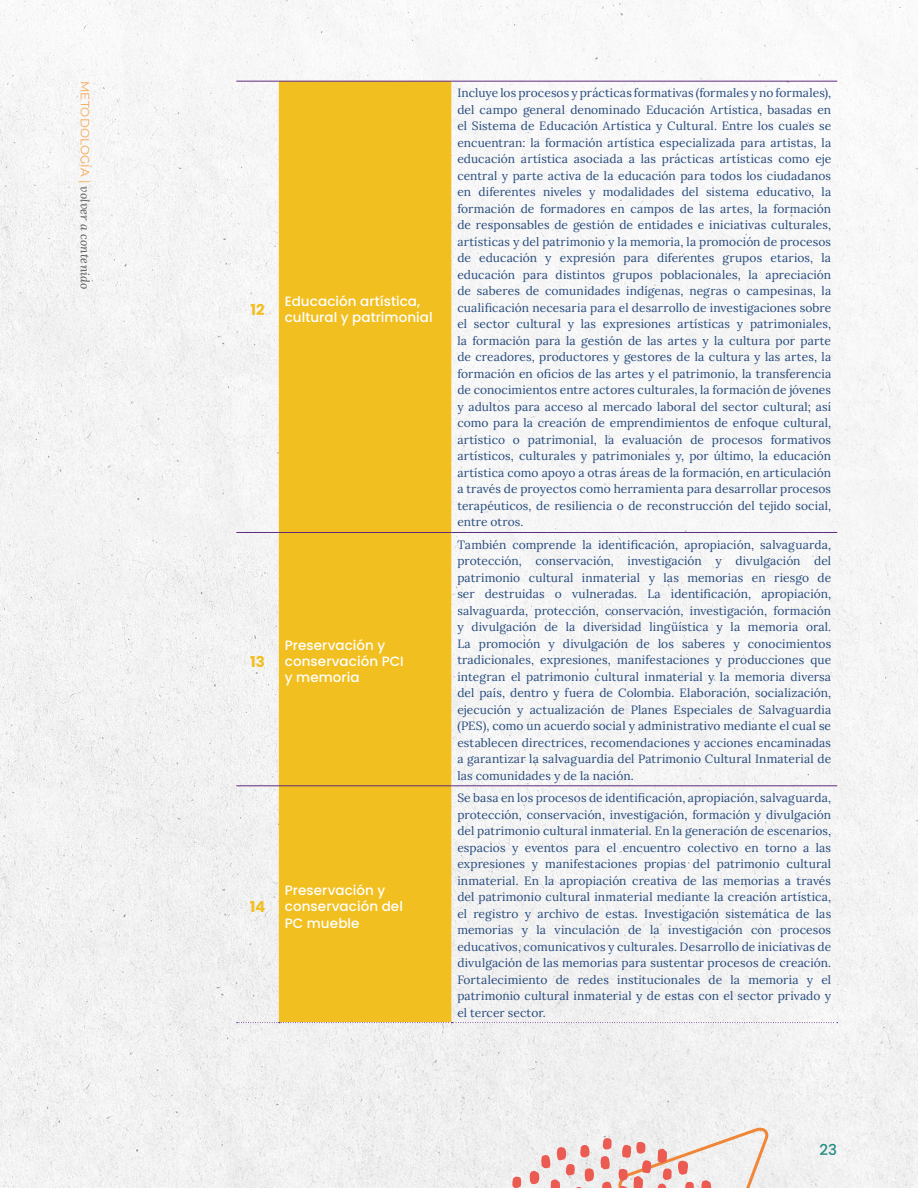
<style>
.page{position:relative;width:918px;height:1188px;background:#fff}
.page>*{position:absolute;margin:0;border:0;box-sizing:border-box;transform-origin:0 0}
.t1{font:700 15px "Poppins";color:#f1bf1f}
.t2{font:500 15px "Poppins";color:#268c81}
.t3{font:500 13.5px/16.2px "Poppins";letter-spacing:.005em;color:#fff}
.t4{font:12px/16.5px "Lora";letter-spacing:.01em;color:#264a7c;text-align:justify}
.t5{font:italic 12px "Lora";letter-spacing:.02em;color:#575756}
.s1{font-family:"Montserrat";font-style:normal;color:#f6a751}
</style>
<div class="page">
<img style="left:0;top:0;width:918px;height:1188px">
<svg style="left:602px;top:1182px;width:10px;height:6px"></svg>
<svg style="left:600px;top:1156px;width:10px;height:13px"></svg>
<svg style="left:603px;top:1138px;width:9px;height:12px"></svg>
<svg style="left:512px;top:1177px;width:9px;height:11px"></svg>
<svg style="left:529px;top:1144px;width:65px;height:44px"></svg>
<svg style="left:618px;top:1127px;width:155px;height:61px"></svg>
<div style="left:279px;top:82px;width:172px;height:940px;background:#f1bf1f"></div>
<hr style="left:236px;top:81px;width:43px;height:1px;background:#5f2a7c">
<hr style="left:279px;top:81px;width:172px;height:1px;background:#5f2a7c">
<hr style="left:451px;top:81px;width:386px;height:1px;background:#5f2a7c">
<hr style="left:236px;top:532px;width:43px;height:1px;background:#5f2a7c">
<hr style="left:279px;top:532px;width:172px;height:1px;background:#5f2a7c">
<hr style="left:451px;top:532px;width:386px;height:1px;background:#5f2a7c">
<hr style="left:236px;top:785px;width:43px;height:1px;background:#5f2a7c">
<hr style="left:279px;top:785px;width:172px;height:1px;background:#5f2a7c">
<hr style="left:451px;top:785px;width:386px;height:1px;background:#5f2a7c">
<svg style="left:237px;top:1022px;width:601px;height:1px"></svg>
<p class="t5" style="left:93px;top:81px;width:210px;rotate:90deg"><span class="s1">METODOLOGÍA |</span> volver a contenido</p>
<p class="t1" style="left:250px;top:301px;width:16px">12</p>
<p class="t3" style="left:285px;top:293px;width:149px">Educación artística, cultural y patrimonial</p>
<p class="t1" style="left:250px;top:653px;width:16px">13</p>
<p class="t3" style="left:285px;top:637px;width:121px">Preservación y conservación PCI y memoria</p>
<p class="t1" style="left:250px;top:898px;width:17px">14</p>
<p class="t3" style="left:285px;top:882px;width:120px">Preservación y conservación del<br>PC mueble</p>
<p class="t4" style="left:457px;top:84px;width:375px">Incluye los procesos y prácticas formativas (formales y no formales), del campo general denominado Educación Artística, basadas en el Sistema de Educación Artística y Cultural. Entre los cuales se encuentran: la formación artística especializada para artistas, la educación artística asociada a las prácticas artísticas como eje central y parte activa de la educación para todos los ciudadanos en diferentes niveles y modalidades del sistema educativo, la formación de formadores en campos de las artes, la formación de responsables de gestión de entidades e iniciativas culturales, artísticas y del patrimonio y la memoria, la promoción de procesos de educación y expresión para diferentes grupos etarios, la educación para distintos grupos poblacionales, la apreciación de saberes de comunidades indígenas, negras o campesinas, la cualificación necesaria para el desarrollo de investigaciones sobre el sector cultural y las expresiones artísticas y patrimoniales, la formación para la gestión de las artes y la cultura por parte de creadores, productores y gestores de la cultura y las artes, la formación en oficios de las artes y el patrimonio, la transferencia de conocimientos entre actores culturales, la formación de jóvenes y adultos para acceso al mercado laboral del sector cultural; así como para la creación de emprendimientos de enfoque cultural, artístico o patrimonial, la evaluación de procesos formativos artísticos, culturales y patrimoniales y, por último, la educación artística como apoyo a otras áreas de la formación, en articulación a través de proyectos como herramienta para desarrollar procesos terapéuticos, de resiliencia o de reconstrucción del tejido social, entre otros.</p>
<p class="t4" style="left:457px;top:536px;width:375px">También comprende la identificación, apropiación, salvaguarda, protección, conservación, investigación y divulgación del patrimonio cultural inmaterial y las memorias en riesgo de ser destruidas o vulneradas. La identificación, apropiación, salvaguarda, protección, conservación, investigación, formación y divulgación de la diversidad lingüística y la memoria oral.<br>La promoción y divulgación de los saberes y conocimientos tradicionales, expresiones, manifestaciones y producciones que integran el patrimonio cultural inmaterial y la memoria diversa del país, dentro y fuera de Colombia. Elaboración, socialización, ejecución y actualización de Planes Especiales de Salvaguardia (PES), como un acuerdo social y administrativo mediante el cual se establecen directrices, recomendaciones y acciones encaminadas a garantizar la salvaguardia del Patrimonio Cultural Inmaterial de las comunidades y de la nación.</p>
<p class="t4" style="left:457px;top:789px;width:375px">Se basa en los procesos de identificación, apropiación, salvaguarda, protección, conservación, investigación, formación y divulgación del patrimonio cultural inmaterial. En la generación de escenarios, espacios y eventos para el encuentro colectivo en torno a las expresiones y manifestaciones propias del patrimonio cultural inmaterial. En la apropiación creativa de las memorias a través del patrimonio cultural inmaterial mediante la creación artística, el registro y archivo de estas. Investigación sistemática de las memorias y la vinculación de la investigación con procesos educativos, comunicativos y culturales. Desarrollo de iniciativas de divulgación de las memorias para sustentar procesos de creación.<br>Fortalecimiento de redes institucionales de la memoria y el patrimonio cultural inmaterial y de estas con el sector privado y el tercer sector.</p>
<p class="t2" style="left:820px;top:1142px;width:19px">23</p>
</div>
